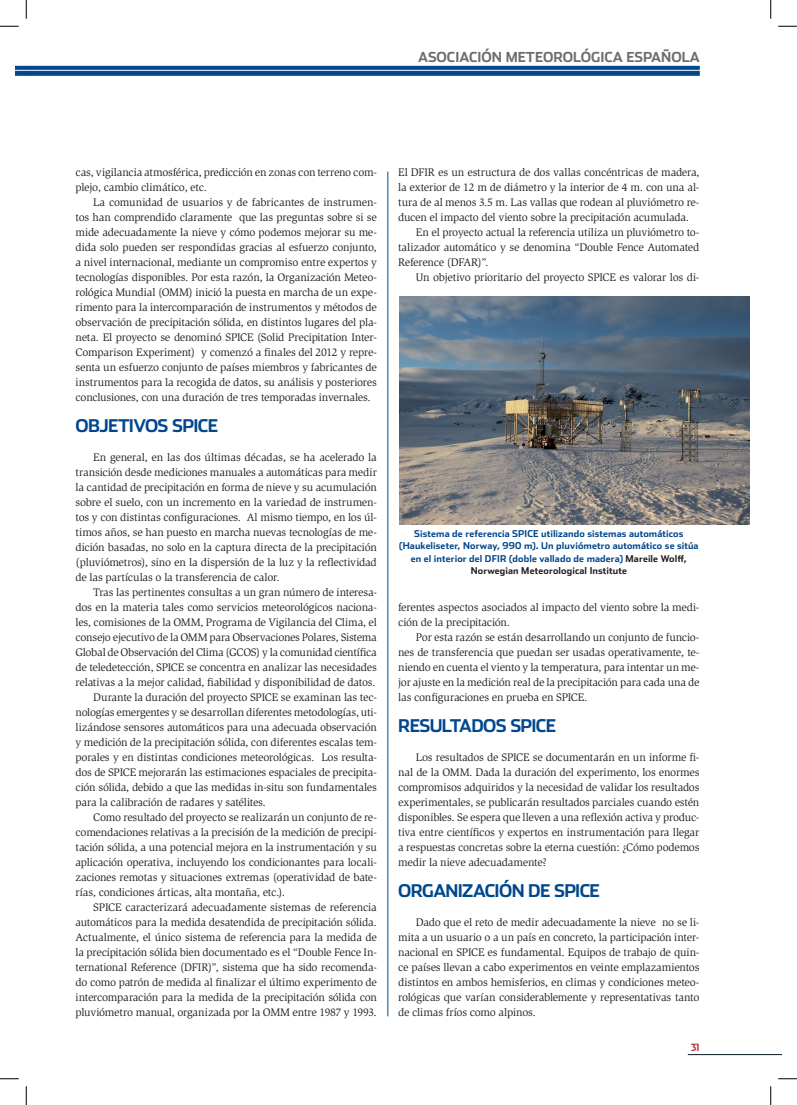
<style>
.page{position:relative;width:797px;height:1105px;background:#fff}
.page>*{position:absolute;margin:0;border:0;box-sizing:border-box;transform-origin:0 0}
.t1{font:700 17.5px "Stainless";letter-spacing:-.04em;color:#01478d}
.t2{font:700 13.75px "Stainless";color:#6c6d70}
.t3{font:11.25px/15px "Slimbach Std";letter-spacing:-.02em;color:#231f20;text-align:justify}
.t4{font:700 10px "Stainless Cond";color:#b7282e}
.t5{font:700 9.38px/12.5px "Stainless";letter-spacing:.01em;color:#01478d;text-align:center}
.s1{color:#231f20}
</style>
<div class="page">
<div style="left:16px;top:66px;width:10px;height:10px;background:#01478d"></div>
<hr style="left:16px;top:70px;width:684px;height:1px;background:#fff">
<div style="left:26px;top:66px;width:673px;height:10px;background:#01478d"></div>
<hr style="left:26px;top:70px;width:674px;height:1px;background:#fff">
<hr style="left:688px;top:1054px;width:93px;height:1px;background:#071822">
<hr style="left:387px;top:172px;width:1px;height:844px;background:#01478d">
<img style="left:399px;top:297px;width:350px;height:227px">
<svg style="left:0;top:25px;width:19px;height:2px"></svg>
<svg style="left:778px;top:25px;width:19px;height:2px"></svg>
<svg style="left:0;top:1078px;width:19px;height:1px"></svg>
<svg style="left:778px;top:1078px;width:19px;height:1px"></svg>
<svg style="left:25px;top:0;width:2px;height:19px"></svg>
<svg style="left:25px;top:1086px;width:2px;height:19px"></svg>
<svg style="left:770px;top:0;width:1px;height:19px"></svg>
<svg style="left:770px;top:1086px;width:1px;height:19px"></svg>
<p class="t2" style="left:418px;top:49px;width:283px">ASOCIACIÓN METEOROLÓGICA ESPAÑOLA</p>
<p class="t3" style="left:76px;top:165px;width:303px">cas, vigilancia atmosférica, predicción en zonas con terreno com&shy;plejo, cambio climático, etc.</p>
<p class="t3" style="left:76px;top:195px;width:303px;text-indent:18px">La comunidad de usuarios y de fabricantes de instrumen&shy;tos han comprendido claramente que las preguntas sobre si se mide adecuadamente la nieve y cómo podemos mejorar su me&shy;dida solo pueden ser respondidas gracias al esfuerzo conjunto, a nivel internacional, mediante un compromiso entre expertos y tecnologías disponibles. Por esta razón, la Organización Meteo&shy;rológica Mundial (OMM) inició la puesta en marcha de un expe&shy;rimento para la intercomparación de instrumentos y métodos de observación de precipitación sólida, en distintos lugares del pla&shy;neta. El proyecto se denominó SPICE (Solid Precipitation Inter-Comparison Experiment) y comenzó a finales del 2012 y repre&shy;senta un esfuerzo conjunto de países miembros y fabricantes de instrumentos para la recogida de datos, su análisis y posteriores conclusiones, con una duración de tres temporadas invernales.</p>
<h1 class="t1" style="left:76px;top:415px;width:144px">OBJETIVOS SPICE</h1>
<p class="t3" style="left:76px;top:450px;width:303px;text-indent:18px">En general, en las dos últimas décadas, se ha acelerado la transición desde mediciones manuales a automáticas para medir la cantidad de precipitación en forma de nieve y su acumulación sobre el suelo, con un incremento en la variedad de instrumen&shy;tos y con distintas configuraciones. Al mismo tiempo, en los úl&shy;timos años, se han puesto en marcha nuevas tecnologías de me&shy;dición basadas, no solo en la captura directa de la precipitación (pluviómetros), sino en la dispersión de la luz y la reflectividad de las partículas o la transferencia de calor.</p>
<p class="t3" style="left:93px;top:585px;width:285px">Tras las pertinentes consultas a un gran número de interesa-</p>
<p class="t3" style="left:76px;top:600px;width:303px">dos en la materia tales como servicios meteorológicos naciona-</p>
<p class="t3" style="left:76px;top:615px;width:303px">les, comisiones de la OMM, Programa de Vigilancia del Clima, el</p>
<p class="t3" style="left:76px;top:630px;width:303px">consejo ejecutivo de la OMM para Observaciones Polares, Sistema</p>
<p class="t3" style="left:76px;top:645px;width:303px">Global de Observación del Clima (GCOS) y la comunidad científica</p>
<p class="t3" style="left:76px;top:660px;width:303px">de teledetección, SPICE se concentra en analizar las necesidades</p>
<p class="t3" style="left:76px;top:675px;width:301px">relativas a la mejor calidad, fiabilidad y disponibilidad de datos.</p>
<p class="t3" style="left:93px;top:690px;width:285px">Durante la duración del proyecto SPICE se examinan las tec-</p>
<p class="t3" style="left:76px;top:705px;width:303px">nologías emergentes y se desarrollan diferentes metodologías, uti-</p>
<p class="t3" style="left:76px;top:720px;width:303px">lizándose sensores automáticos para una adecuada observación</p>
<p class="t3" style="left:76px;top:735px;width:303px">y medición de la precipitación sólida, con diferentes escalas tem-</p>
<p class="t3" style="left:76px;top:750px;width:303px">porales y en distintas condiciones meteorológicas. Los resulta-</p>
<p class="t3" style="left:76px;top:765px;width:303px">dos de SPICE mejorarán las estimaciones espaciales de precipita-</p>
<p class="t3" style="left:76px;top:780px;width:303px">ción sólida, debido a que las medidas in-situ son fundamentales</p>
<p class="t3" style="left:76px;top:795px;width:192px">para la calibración de radares y satélites.</p>
<p class="t3" style="left:93px;top:810px;width:285px">Como resultado del proyecto se realizarán un conjunto de re-</p>
<p class="t3" style="left:76px;top:825px;width:303px">comendaciones relativas a la precisión de la medición de precipi-</p>
<p class="t3" style="left:76px;top:840px;width:303px">tación sólida, a una potencial mejora en la instrumentación y su</p>
<p class="t3" style="left:76px;top:855px;width:303px">aplicación operativa, incluyendo los condicionantes para locali-</p>
<p class="t3" style="left:76px;top:870px;width:303px">zaciones remotas y situaciones extremas (operatividad de bate-</p>
<p class="t3" style="left:76px;top:885px;width:211px">rías, condiciones árticas, alta montaña, etc.).</p>
<p class="t3" style="left:93px;top:900px;width:285px">SPICE caracterizará adecuadamente sistemas de referencia</p>
<p class="t3" style="left:76px;top:915px;width:303px">automáticos para la medida desatendida de precipitación sólida.</p>
<p class="t3" style="left:76px;top:930px;width:303px">Actualmente, el único sistema de referencia para la medida de</p>
<p class="t3" style="left:76px;top:945px;width:303px">la precipitación sólida bien documentado es el “Double Fence In-</p>
<p class="t3" style="left:76px;top:960px;width:303px">ternational Reference (DFIR)”, sistema que ha sido recomenda-</p>
<p class="t3" style="left:76px;top:975px;width:303px">do como patrón de medida al finalizar el último experimento de</p>
<p class="t3" style="left:76px;top:990px;width:303px">intercomparación para la medida de la precipitación sólida con</p>
<p class="t3" style="left:76px;top:1005px;width:303px">pluviómetro manual, organizada por la OMM entre 1987 y 1993.</p>
<p class="t3" style="left:398px;top:165px;width:303px">El DFIR es un estructura de dos vallas concéntricas de madera,</p>
<p class="t3" style="left:398px;top:180px;width:303px">la exterior de 12 m de diámetro y la interior de 4 m. con una al-</p>
<p class="t3" style="left:398px;top:195px;width:303px">tura de al menos 3.5 m. Las vallas que rodean al pluviómetro re-</p>
<p class="t3" style="left:398px;top:210px;width:292px">ducen el impacto del viento sobre la precipitación acumulada.</p>
<p class="t3" style="left:416px;top:225px;width:285px">En el proyecto actual la referencia utiliza un pluviómetro to-</p>
<p class="t3" style="left:398px;top:240px;width:303px">talizador automático y se denomina “Double Fence Automated</p>
<p class="t3" style="left:398px;top:255px;width:92px">Reference (DFAR)”.</p>
<p class="t3" style="left:416px;top:270px;width:285px">Un objetivo prioritario del proyecto SPICE es valorar los di-</p>
<p class="t5" style="left:399px;top:527px;width:301px">Sistema de referencia SPICE utilizando sistemas automáticos (Haukeliseter, Norway, 990 m). Un pluviómetro automático se sitúa en el interior del DFIR (doble vallado de madera) <span class="s1">Mareile Wolff, Norwegian Meteorological Institute</span></p>
<p class="t3" style="left:398px;top:600px;width:303px">ferentes aspectos asociados al impacto del viento sobre la medi&shy;ción de la precipitación.</p>
<p class="t3" style="left:398px;top:630px;width:303px;text-indent:18px">Por esta razón se están desarrollando un conjunto de funcio&shy;nes de transferencia que puedan ser usadas operativamente, te&shy;niendo en cuenta el viento y la temperatura, para intentar un me&shy;jor ajuste en la medición real de la precipitación para cada una de las configuraciones en prueba en SPICE.</p>
<h1 class="t1" style="left:398px;top:715px;width:159px">RESULTADOS SPICE</h1>
<p class="t3" style="left:398px;top:750px;width:303px;text-indent:18px">Los resultados de SPICE se documentarán en un informe fi&shy;nal de la OMM. Dada la duración del experimento, los enormes compromisos adquiridos y la necesidad de validar los resultados experimentales, se publicarán resultados parciales cuando estén disponibles. Se espera que lleven a una reflexión activa y produc&shy;tiva entre científicos y expertos en instrumentación para llegar a respuestas concretas sobre la eterna cuestión: ¿Cómo podemos medir la nieve adecuadamente?</p>
<h1 class="t1" style="left:398px;top:880px;width:203px">ORGANIZACIÓN DE SPICE</h1>
<p class="t3" style="left:398px;top:915px;width:303px;text-indent:18px">Dado que el reto de medir adecuadamente la nieve no se li&shy;mita a un usuario o a un país en concreto, la participación inter&shy;nacional en SPICE es fundamental. Equipos de trabajo de quin&shy;ce países llevan a cabo experimentos en veinte emplazamientos distintos en ambos hemisferios, en climas y condiciones meteo&shy;rológicas que varían considerablemente y representativas tanto de climas fríos como alpinos.</p>
<p class="t4" style="left:691px;top:1042px;width:10px">31</p>
</div>
